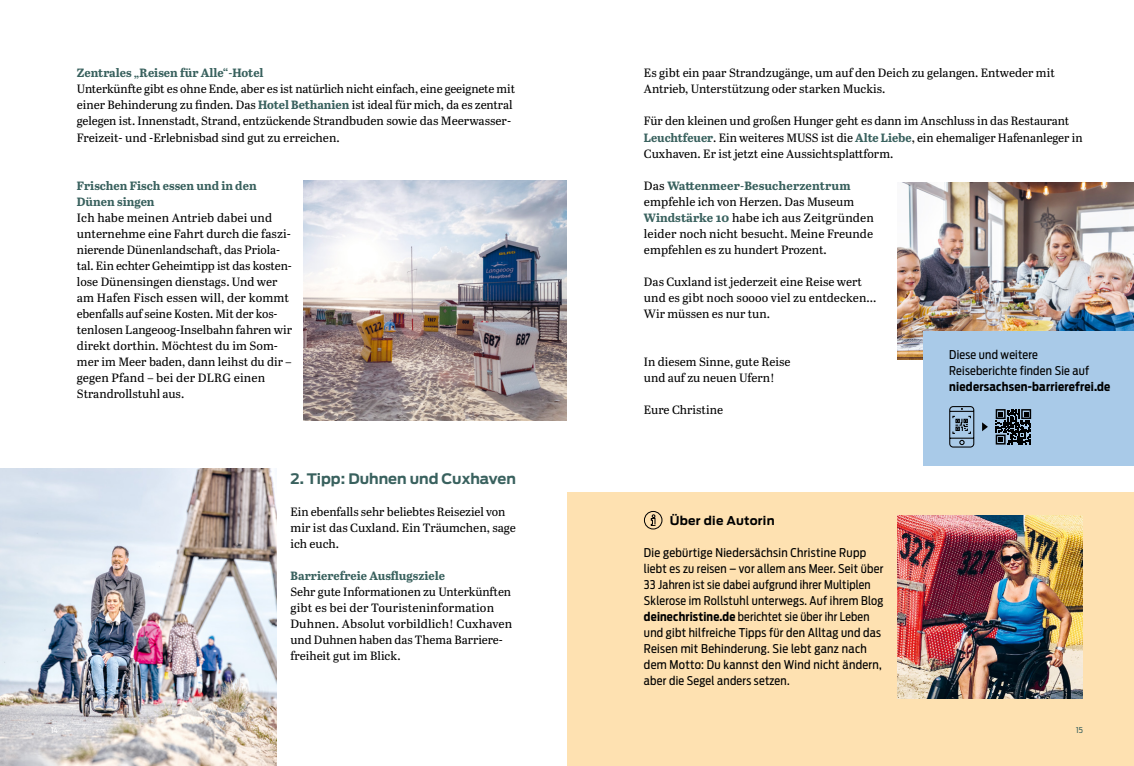
<style>
.page{position:relative;width:1134px;height:766px;background:#fff}
.page>*{position:absolute;margin:0;border:0;box-sizing:border-box;transform-origin:0 0}
.t1{font:700 14.4px "Antenna";color:#39615e}
.t2{font:12px/16px "Abril Text";letter-spacing:-.005em;color:#000}
.t3{font:12px/16px "Antenna Cond";letter-spacing:.02em;color:#000}
.t4{font:700 12px/16px "Abril Text";color:#39615e}
.t5{font:700 12px "Antenna Cond";letter-spacing:.02em;color:#000}
.t6{font:700 12px "Antenna";letter-spacing:.02em;color:#000}
.t7{font:8.1px "Antenna Cond";color:#fff}
.t8{font:8.1px "Antenna Cond";color:#39615e}
.s1{font-weight:700;color:#39615e}
.s2{font-weight:700}
</style>
<div class="page">
<div style="left:567px;top:492px;width:567px;height:273px;background:#fee1b1"></div>
<img style="left:303px;top:180px;width:264px;height:240px">
<img style="left:897px;top:182px;width:237px;height:178px">
<img style="left:0;top:468px;width:276px;height:297px">
<img style="left:897px;top:515px;width:186px;height:183px">
<div style="left:923px;top:331px;width:211px;height:134px;background:#a9cae8"></div>
<svg style="left:949px;top:406px;width:25px;height:41px"></svg>
<svg style="left:982px;top:422px;width:6px;height:9px"></svg>
<svg style="left:996px;top:409px;width:35px;height:35px"></svg>
<div style="left:644px;top:511px;width:18px;height:18px;border:1px solid #000;border-radius:50%"></div>
<svg style="left:651px;top:514px;width:4px;height:12px"></svg>
<p class="t4" style="left:77px;top:65px;width:188px">Zentrales „Reisen für Alle“-Hotel</p>
<p class="t2" style="left:77px;top:81px;width:440px">Unterkünfte gibt es ohne Ende, aber es ist natürlich nicht einfach, eine geeignete mit einer Behinderung zu finden. Das <span class="s1">Hotel Bethanien</span> ist ideal für mich, da es zentral gelegen ist. Innenstadt, Strand, entzückende Strandbuden sowie das Meerwasser-Freizeit- und -Erlebnisbad sind gut zu erreichen.</p>
<p class="t4" style="left:77px;top:177px;width:181px">Frischen Fisch essen und in den<br>Dünen singen</p>
<p class="t2" style="left:77px;top:209px;width:217px">Ich habe meinen Antrieb dabei und unternehme eine Fahrt durch die faszi&shy;nierende Dünenlandschaft, das Priola&shy;tal. Ein echter Geheimtipp ist das kosten&shy;lose Dünensingen dienstags. Und wer am Hafen Fisch essen will, der kommt ebenfalls auf seine Kosten. Mit der kos&shy;tenlosen Langeoog-Inselbahn fahren wir direkt dorthin. Möchtest du im Som&shy;mer im Meer baden, dann leihst du dir – gegen Pfand – bei der DLRG einen Strandrollstuhl aus.</p>
<p class="t1" style="left:290px;top:469px;width:227px">2. Tipp: Duhnen und Cuxhaven</p>
<p class="t2" style="left:290px;top:503px;width:227px">Ein ebenfalls sehr beliebtes Reiseziel von mir ist das Cuxland. Ein Träumchen, sage ich euch.</p>
<p class="t4" style="left:290px;top:567px;width:156px">Barrierefreie Ausflugsziele</p>
<p class="t2" style="left:290px;top:583px;width:223px">Sehr gute Informationen zu Unterkünften gibt es bei der Touristeninformation Duhnen. Absolut vorbildlich! Cuxhaven und Duhnen haben das Thema Barriere&shy;freiheit gut im Blick.</p>
<p class="t2" style="left:644px;top:65px;width:412px">Es gibt ein paar Strandzugänge, um auf den Deich zu gelangen. Entweder mit<br>Antrieb, Unterstützung oder starken Muckis.</p>
<p class="t2" style="left:644px;top:113px;width:440px">Für den kleinen und großen Hunger geht es dann im Anschluss in das Restaurant<br><span class="s1">Leuchtfeuer</span>. Ein weiteres MUSS ist die <span class="s1">Alte Liebe</span>, ein ehemaliger Hafenanleger in<br>Cuxhaven. Er ist jetzt eine Aussichtsplattform.</p>
<p class="t2" style="left:644px;top:177px;width:231px">Das <span class="s1">Wattenmeer-Besucherzentrum </span>empfehle ich von Herzen. Das Museum <span class="s1">Windstärke 10</span> habe ich aus Zeitgründen leider noch nicht besucht. Meine Freunde empfehlen es zu hundert Prozent.</p>
<p class="t2" style="left:644px;top:273px;width:234px">Das Cuxland ist jederzeit eine Reise wert und es gibt noch soooo viel zu entdecken...<br>Wir müssen es nur tun.</p>
<p class="t2" style="left:644px;top:353px;width:148px">In diesem Sinne, gute Reise und auf zu neuen Ufern!</p>
<p class="t2" style="left:644px;top:401px;width:81px">Eure Christine</p>
<p class="t3" style="left:949px;top:346px;width:142px">Diese und weitere<br>Reiseberichte finden Sie auf</p>
<p class="t5" style="left:949px;top:379px;width:163px">niedersachsen-barrierefrei.de</p>
<p class="t6" style="left:670px;top:512px;width:106px">Über die Autorin</p>
<p class="t3" style="left:644px;top:544px;width:241px">Die gebürtige Niedersächsin Christine Rupp liebt es zu reisen – vor allem ans Meer. Seit über 33 Jahren ist sie dabei aufgrund ihrer Multiplen Sklerose im Rollstuhl unterwegs. Auf ihrem Blog <span class="s2">deinechristine.de</span> berichtet sie über ihr Leben und gibt hilfreiche Tipps für den Alltag und das Reisen mit Behinderung. Sie lebt ganz nach dem Motto: Du kannst den Wind nicht ändern, aber die Segel anders setzen.</p>
<p class="t7" style="left:51px;top:725px;width:8px">14</p>
<p class="t8" style="left:1076px;top:725px;width:8px">15</p>
</div>
